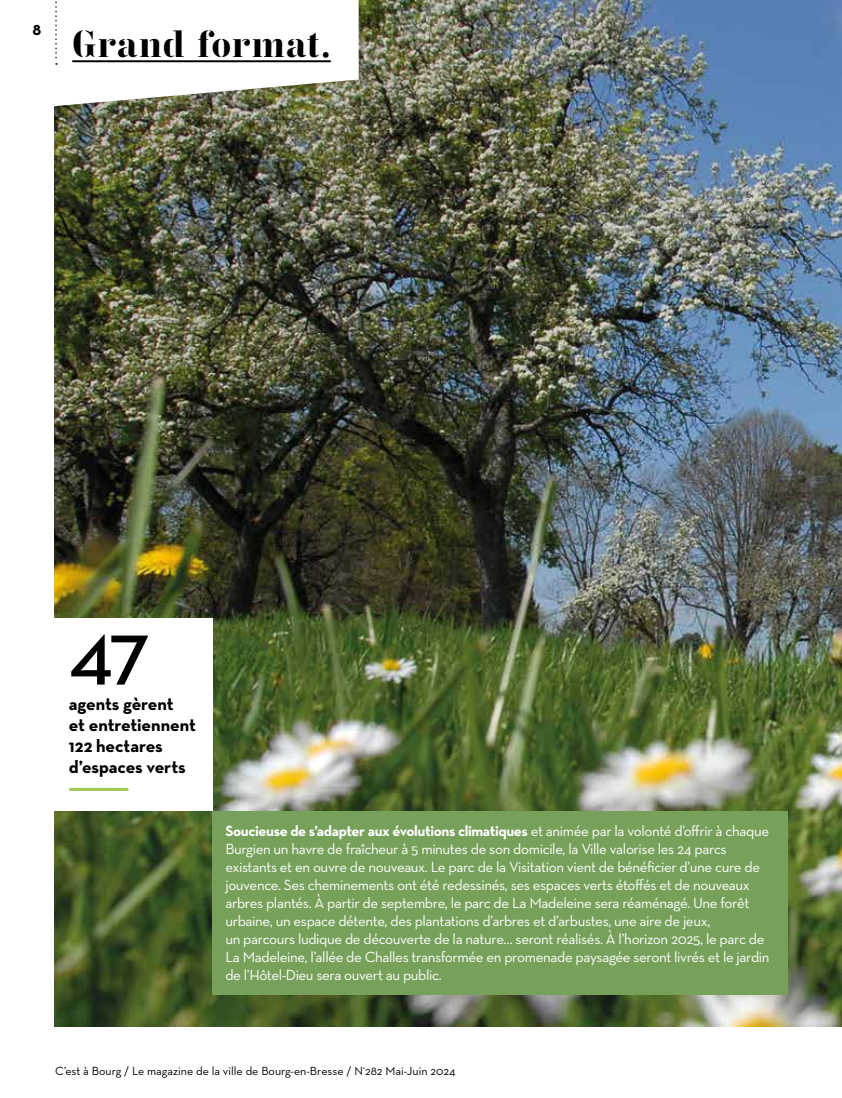
<style>
.page{position:relative;width:842px;height:1098px;background:#fff}
.page>*{position:absolute;margin:0;border:0;box-sizing:border-box;transform-origin:0 0}
.t1{font:600 72px "Neutraface Text";color:#000}
.t2{font:39px "Vtg Stencil Germany No 1";letter-spacing:.02em;color:#000}
.t3{font:700 18px/21px "Neutraface Text";letter-spacing:-.005em;color:#000}
.t4{font:16.5px "Neutraface Text Bold Alt";color:#000}
.t5{font:15px/18px "Neutraface Text";letter-spacing:-.025em;color:#fff}
.t6{font:12px "Neutraface Text";color:#000}
.s1{font-weight:700}
</style>
<div class="page">
<img style="left:54px;top:0;width:788px;height:1026px">
<div style="left:54px;top:618px;width:159px;height:192px;background:#fff"></div>
<hr style="left:70px;top:787px;width:57px;height:3px;background:#a1c854">
<div style="left:213px;top:810px;width:575px;height:183px;background:#77a15a"></div>
<svg style="left:54px;top:0;width:305px;height:111px"></svg>
<hr style="left:72px;top:60px;width:259px;height:2px;background:#000">
<svg style="left:55px;top:0;width:2px;height:65px"></svg>
<p class="t4" style="left:33px;top:18px;width:10px">8</p>
<h2 class="t2" style="left:72px;top:22px;width:260px">Grand format.</h2>
<h1 class="t1" style="left:69px;top:614px;width:82px">47</h1>
<p class="t3" style="left:69px;top:692px;width:129px">agents gèrent<br>et entretiennent<br>122 hectares d’espaces verts</p>
<p class="t5" style="left:225px;top:821px;width:546px"><span class="s1">Soucieuse de s’adapter aux évolutions climatiques</span> et animée par la volonté d’offrir à chaque Burgien un havre de fraîcheur à 5 minutes de son domicile, la Ville valorise les 24 parcs existants et en ouvre de nouveaux. Le parc de la Visitation vient de bénéficier d’une cure de jouvence. Ses cheminements ont été redessinés, ses espaces verts étoffés et de nouveaux arbres plantés. À partir de septembre, le parc de La Madeleine sera réaménagé. Une forêt urbaine, un espace détente, des plantations d’arbres et d’arbustes, une aire de jeux,<br>un parcours ludique de découverte de la nature… seront réalisés. À l’horizon 2025, le parc de La Madeleine, l’allée de Challes transformée en promenade paysagée seront livrés et le jardin de l’Hôtel-Dieu sera ouvert au public.</p>
<p class="t6" style="left:55px;top:1063px;width:401px">C’est à Bourg / Le magazine de la ville de Bourg-en-Bresse / N<sup>°</sup>282 Mai-Juin 2024</p>
</div>
